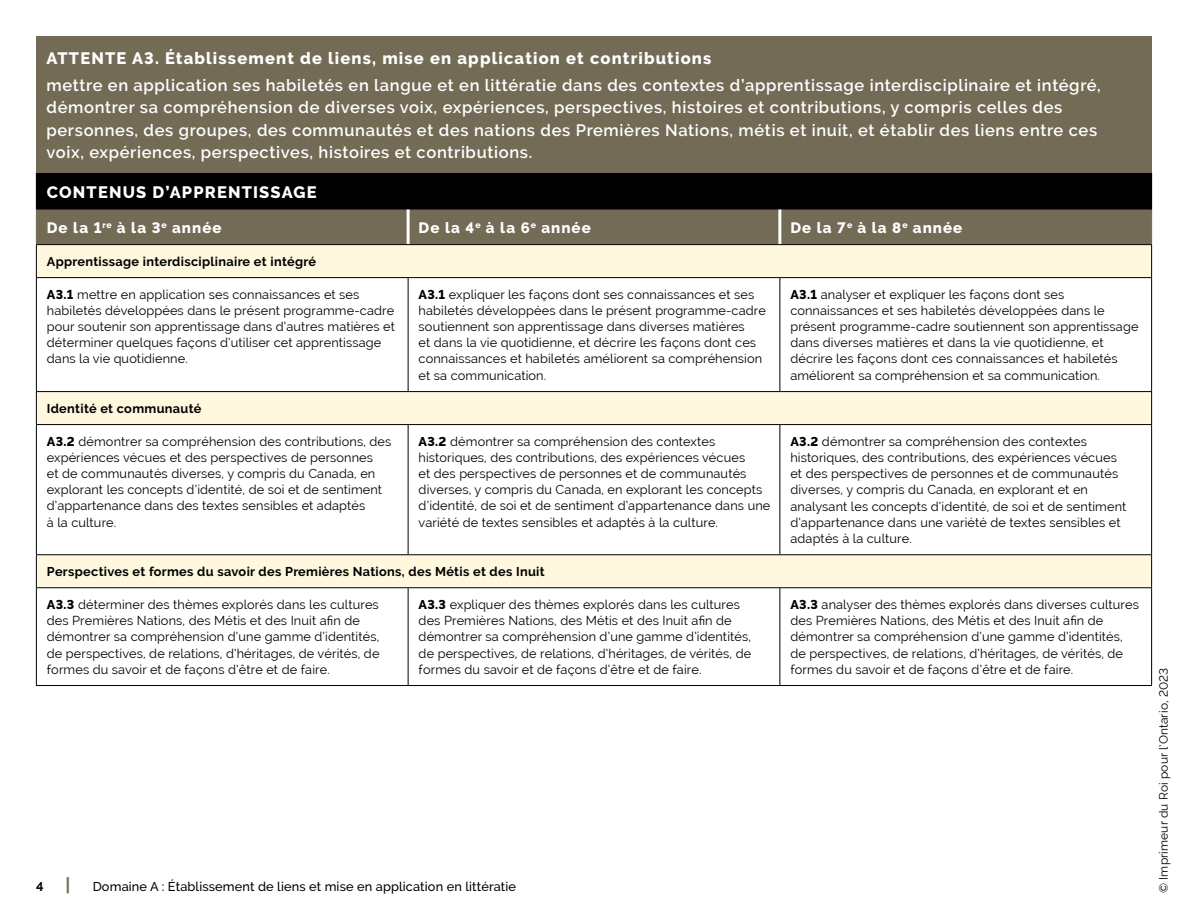
<style>
.page{position:relative;width:1188px;height:918px;background:#fff}
.page>*{position:absolute;margin:0;border:0;box-sizing:border-box;transform-origin:0 0}
.t1{font:600 16.5px/22.5px "Raleway";letter-spacing:.04em;color:#fff}
.t2{font:800 16.5px "Raleway";letter-spacing:.07em;color:#fff}
.t3{font:800 15px "Raleway";letter-spacing:.07em;color:#fff}
.t4{font:12.75px/16.2px "Raleway";letter-spacing:.01em;color:#000}
.t5{font:700 12.75px "Raleway";letter-spacing:.025em;color:#000}
.t6{font:500 12.75px "Raleway";letter-spacing:.01em;color:#000}
.t7{font:12px "Raleway";letter-spacing:.01em;color:#000}
.s1{font-weight:800}
.s2{font-weight:700}
.s3{font-weight:700;font-size:18px;color:#746b56}
</style>
<div class="page">
<div style="left:36px;top:36px;width:1116px;height:43px;background:#746b56"></div>
<div style="left:36px;top:66px;width:1116px;height:109px;background:#746b56"></div>
<div style="left:36px;top:173px;width:1116px;height:37px;background:#000"></div>
<div style="left:37px;top:210px;width:1114px;height:34px;background:#746b56"></div>
<div style="left:37px;top:245px;width:1114px;height:32px;background:#fff8df"></div>
<svg style="left:37px;top:278px;width:1114px;height:407px"></svg>
<hr style="left:36px;top:278px;width:1px;height:113px;background:#000">
<hr style="left:36px;top:425px;width:1px;height:129px;background:#000">
<hr style="left:36px;top:588px;width:1px;height:97px;background:#000">
<hr style="left:36px;top:245px;width:1px;height:32px;background:#000">
<hr style="left:1151px;top:245px;width:1px;height:32px;background:#000">
<hr style="left:36px;top:277px;width:372px;height:1px;background:#000">
<hr style="left:408px;top:277px;width:372px;height:1px;background:#000">
<hr style="left:36px;top:424px;width:372px;height:1px;background:#000">
<hr style="left:408px;top:424px;width:372px;height:1px;background:#000">
<hr style="left:36px;top:587px;width:372px;height:1px;background:#000">
<hr style="left:408px;top:587px;width:372px;height:1px;background:#000">
<hr style="left:36px;top:391px;width:372px;height:1px;background:#000">
<hr style="left:36px;top:392px;width:1px;height:32px;background:#000">
<hr style="left:408px;top:391px;width:372px;height:1px;background:#000">
<hr style="left:1151px;top:392px;width:1px;height:32px;background:#000">
<hr style="left:36px;top:554px;width:372px;height:1px;background:#000">
<hr style="left:36px;top:555px;width:1px;height:32px;background:#000">
<hr style="left:408px;top:554px;width:372px;height:1px;background:#000">
<hr style="left:1151px;top:555px;width:1px;height:32px;background:#000">
<hr style="left:36px;top:685px;width:372px;height:1px;background:#000">
<hr style="left:408px;top:685px;width:372px;height:1px;background:#000">
<hr style="left:407px;top:210px;width:3px;height:34px;background:#fff">
<hr style="left:778px;top:210px;width:3px;height:34px;background:#fff">
<hr style="left:36px;top:244px;width:372px;height:1px;background:#000">
<hr style="left:408px;top:244px;width:372px;height:1px;background:#000">
<hr style="left:780px;top:244px;width:372px;height:1px;background:#000">
<hr style="left:408px;top:278px;width:1px;height:113px;background:#000">
<hr style="left:780px;top:277px;width:372px;height:1px;background:#000">
<hr style="left:779px;top:278px;width:1px;height:113px;background:#000">
<hr style="left:1151px;top:278px;width:1px;height:113px;background:#000">
<hr style="left:780px;top:391px;width:372px;height:1px;background:#000">
<hr style="left:780px;top:554px;width:372px;height:1px;background:#000">
<hr style="left:408px;top:425px;width:1px;height:129px;background:#000">
<hr style="left:408px;top:588px;width:1px;height:97px;background:#000">
<hr style="left:780px;top:424px;width:372px;height:1px;background:#000">
<hr style="left:779px;top:425px;width:1px;height:129px;background:#000">
<hr style="left:1151px;top:425px;width:1px;height:129px;background:#000">
<hr style="left:780px;top:587px;width:372px;height:1px;background:#000">
<hr style="left:779px;top:588px;width:1px;height:97px;background:#000">
<hr style="left:1151px;top:588px;width:1px;height:97px;background:#000">
<hr style="left:780px;top:685px;width:372px;height:1px;background:#000">
<hr style="left:36px;top:210px;width:1px;height:34px;background:#746b56">
<hr style="left:1151px;top:210px;width:1px;height:34px;background:#746b56">
<h3 class="t2" style="left:46px;top:48px;width:666px">ATTENTE A3. Établissement de liens, mise en application et contributions</h3>
<p class="t1" style="left:46px;top:73px;width:1056px">mettre en application ses habiletés en langue et en littératie dans des contextes d’apprentissage interdisciplinaire et intégré, démontrer sa compréhension de diverses voix, expériences, perspectives, histoires et contributions, y compris celles des personnes, des groupes, des communautés et des nations des Premières Nations, métis et inuit, et établir des liens entre ces voix, expériences, perspectives, histoires et contributions.</p>
<h4 class="t2" style="left:47px;top:182px;width:271px">CONTENUS D’APPRENTISSAGE</h4>
<p class="t3" style="left:47px;top:219px;width:176px">De la 1<sup>re</sup> à la 3<sup>e</sup> année</p>
<p class="t3" style="left:419px;top:219px;width:174px">De la 4<sup>e</sup> à la 6<sup>e</sup> année</p>
<p class="t3" style="left:790px;top:219px;width:173px">De la 7<sup>e</sup> à la 8<sup>e</sup> année</p>
<p class="t5" style="left:47px;top:254px;width:271px">Apprentissage interdisciplinaire et intégré</p>
<p class="t4" style="left:47px;top:286px;width:350px"><span class="s1">A3.1</span> mettre en application ses connaissances et ses habiletés développées dans le présent programme-cadre pour soutenir son apprentissage dans d’autres matières et déterminer quelques façons d’utiliser cet apprentissage dans la vie quotidienne.</p>
<p class="t4" style="left:419px;top:286px;width:349px"><span class="s1">A3.1</span> expliquer les façons dont ses connaissances et ses habiletés développées dans le présent programme-cadre soutiennent son apprentissage dans diverses matières<br>et dans la vie quotidienne, et décrire les façons dont ces connaissances et habiletés améliorent sa compréhension et sa communication.</p>
<p class="t4" style="left:790px;top:286px;width:350px"><span class="s1">A3.1</span> analyser et expliquer les façons dont ses connaissances et ses habiletés développées dans le présent programme-cadre soutiennent son apprentissage dans diverses matières et dans la vie quotidienne, et décrire les façons dont ces connaissances et habiletés améliorent sa compréhension et sa communication.</p>
<p class="t5" style="left:47px;top:401px;width:156px">Identité et communauté</p>
<p class="t4" style="left:47px;top:433px;width:346px"><span class="s1">A3.2</span> démontrer sa compréhension des contributions, des expériences vécues et des perspectives de personnes<br>et de communautés diverses, y compris du Canada, en explorant les concepts d’identité, de soi et de sentiment d’appartenance dans des textes sensibles et adaptés<br>à la culture.</p>
<p class="t4" style="left:419px;top:433px;width:353px"><span class="s1">A3.2</span> démontrer sa compréhension des contextes historiques, des contributions, des expériences vécues<br>et des perspectives de personnes et de communautés diverses, y compris du Canada, en explorant les concepts d’identité, de soi et de sentiment d’appartenance dans une variété de textes sensibles et adaptés à la culture.</p>
<p class="t4" style="left:790px;top:433px;width:338px"><span class="s1">A3.2</span> démontrer sa compréhension des contextes historiques, des contributions, des expériences vécues et des perspectives de personnes et de communautés diverses, y compris du Canada, en explorant et en analysant les concepts d’identité, de soi et de sentiment d’appartenance dans une variété de textes sensibles et adaptés à la culture.</p>
<p class="t5" style="left:47px;top:564px;width:499px">Perspectives et formes du savoir des Premières Nations, des Métis et des Inuit</p>
<p class="t4" style="left:47px;top:596px;width:334px"><span class="s1">A3.3</span> déterminer des thèmes explorés dans les cultures des Premières Nations, des Métis et des Inuit afin de démontrer sa compréhension d’une gamme d’identités, de perspectives, de relations, d’héritages, de vérités, de formes du savoir et de façons d’être et de faire.</p>
<p class="t4" style="left:419px;top:596px;width:334px"><span class="s1">A3.3</span> expliquer des thèmes explorés dans les cultures des Premières Nations, des Métis et des Inuit afin de démontrer sa compréhension d’une gamme d’identités, de perspectives, de relations, d’héritages, de vérités, de formes du savoir et de façons d’être et de faire.</p>
<p class="t4" style="left:790px;top:596px;width:350px"><span class="s1">A3.3</span> analyser des thèmes explorés dans diverses cultures des Premières Nations, des Métis et des Inuit afin de démontrer sa compréhension d’une gamme d’identités, de perspectives, de relations, d’héritages, de vérités, de formes du savoir et de façons d’être et de faire.</p>
<p class="t6" style="left:36px;top:879px;width:482px"><span class="s2">4</span> <span class="s3">|</span> Domaine A : Établissement de liens et mise en application en littératie</p>
<p class="t7" style="left:1157px;top:893px;width:227px;rotate:-90deg">© Imprimeur du Roi pour l’Ontario, 2023</p>
</div>
